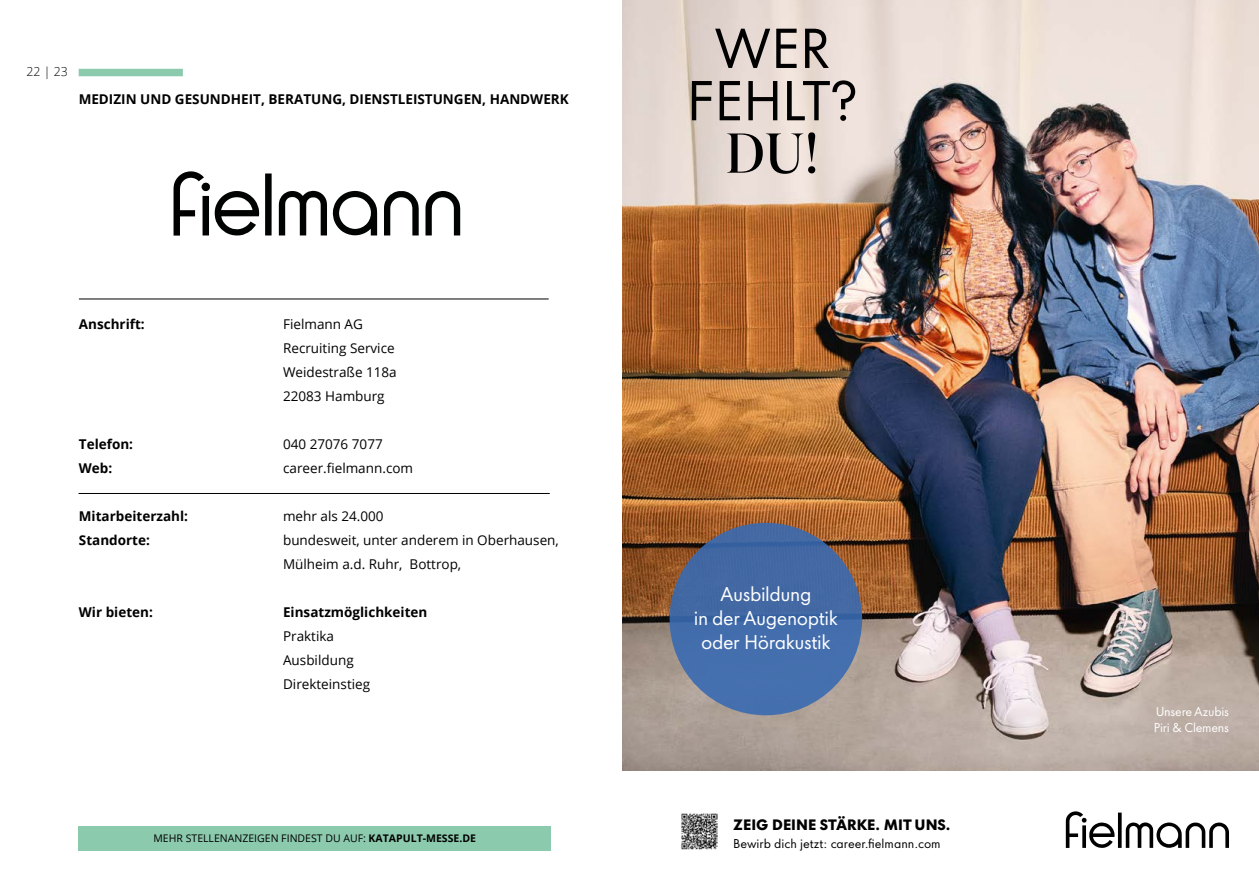
<style>
.page{position:relative;width:1259px;height:893px;background:#fff}
.page>*{position:absolute;margin:0;border:0;box-sizing:border-box;transform-origin:0 0}
.t1{font:59.55px/52.3px "Fielmann Sans";letter-spacing:-.02em;color:#000;text-align:center}
.t2{font:55.95px "GT Super Display";color:#000}
.t3{font:21.3px/24.5px "Fielmann Sans";letter-spacing:-.02em;color:#fff;text-align:center}
.t4{font:700 16.05px "Fielmann Sans";color:#000}
.t5{font:13.65px "Fielmann Sans";color:#000}
.t6{font:13.65px/15.6px "Fielmann Sans";letter-spacing:-.02em;color:#fff}
.t7{font:13.5px/24px "Open Sans";color:#000}
.t8{font:700 13.5px "Open Sans";color:#000}
.t9{font:300 12.3px "Open Sans";color:#000}
.t10{font:10.5px "Open Sans";color:#000}
.s1{font-weight:700}
</style>
<div class="page">
<div style="left:79px;top:69px;width:104px;height:7px;background:#8ccaae"></div>
<hr style="left:79px;top:299px;width:470px;height:1px;background:#000">
<div style="left:265px;top:173px;width:7px;height:62px;background:#010202"></div>
<svg style="left:279px;top:191px;width:48px;height:44px"></svg>
<svg style="left:333px;top:191px;width:44px;height:44px"></svg>
<svg style="left:384px;top:191px;width:35px;height:44px"></svg>
<svg style="left:425px;top:191px;width:35px;height:44px"></svg>
<svg style="left:173px;top:171px;width:86px;height:65px"></svg>
<hr style="left:78px;top:493px;width:472px;height:1px;background:#000">
<div style="left:79px;top:826px;width:472px;height:24px;background:#8ccaae"></div>
<hr style="left:1118px;top:813px;width:3px;height:35px;background:#000">
<svg style="left:1125px;top:822px;width:104px;height:26px"></svg>
<svg style="left:1065px;top:811px;width:49px;height:37px"></svg>
<img style="left:681px;top:813px;width:36px;height:37px">
<img style="left:622px;top:0;width:637px;height:771px">
<div style="left:669px;top:523px;width:193px;height:192px;background:#446ba6;border-radius:50%"></div>
<p class="t9" style="left:27px;top:63px;width:43px">22 | 23</p>
<p class="t8" style="left:79px;top:89px;width:491px">MEDIZIN UND GESUNDHEIT, BERATUNG, DIENSTLEISTUNGEN, HANDWERK</p>
<p class="t8" style="left:79px;top:315px;width:67px">Anschrift:</p>
<p class="t7" style="left:283px;top:312px;width:115px">Fielmann AG<br>Recruiting Service<br>Weidestraße 118a<br>22083 Hamburg</p>
<p class="t8" style="left:79px;top:435px;width:56px">Telefon:</p>
<p class="t7" style="left:283px;top:432px;width:101px">040 27076 7077</p>
<p class="t8" style="left:79px;top:459px;width:35px">Web:</p>
<p class="t7" style="left:283px;top:456px;width:132px">career.fielmann.com</p>
<p class="t8" style="left:79px;top:507px;width:111px">Mitarbeiterzahl:</p>
<p class="t7" style="left:283px;top:504px;width:102px">mehr als 24.000</p>
<p class="t8" style="left:79px;top:531px;width:73px">Standorte:</p>
<p class="t7" style="left:283px;top:528px;width:277px">bundesweit, unter anderem in Oberhausen,<br>Mülheim a.d. Ruhr, Bottrop,</p>
<p class="t8" style="left:79px;top:603px;width:76px">Wir bieten:</p>
<p class="t8" style="left:283px;top:603px;width:146px">Einsatzmöglichkeiten</p>
<p class="t7" style="left:283px;top:624px;width:89px">Praktika<br>Ausbildung<br>Direkteinstieg</p>
<p class="t10" style="left:153px;top:831px;width:324px">MEHR STELLENANZEIGEN FINDEST DU AUF: <span class="s1">KATAPULT-MESSE.DE</span></p>
<h1 class="t1" style="left:686px;top:21px;width:173px">WER<br>FEHLT?</h1>
<h2 class="t2" style="left:725px;top:124px;width:95px">DU!</h2>
<h3 class="t3" style="left:694px;top:581px;width:146px">Ausbildung<br>in der Augenoptik oder Hörakustik</h3>
<p class="t4" style="left:733px;top:815px;width:219px">ZEIG DEINE STÄRKE. MIT UNS.</p>
<p class="t5" style="left:733px;top:836px;width:209px">Bewirb dich jetzt: career.fielmann.com</p>
<p class="t6" style="left:1153px;top:704px;width:77px">Unsere Azubis<br>Piri &amp; Clemens</p>
</div>
